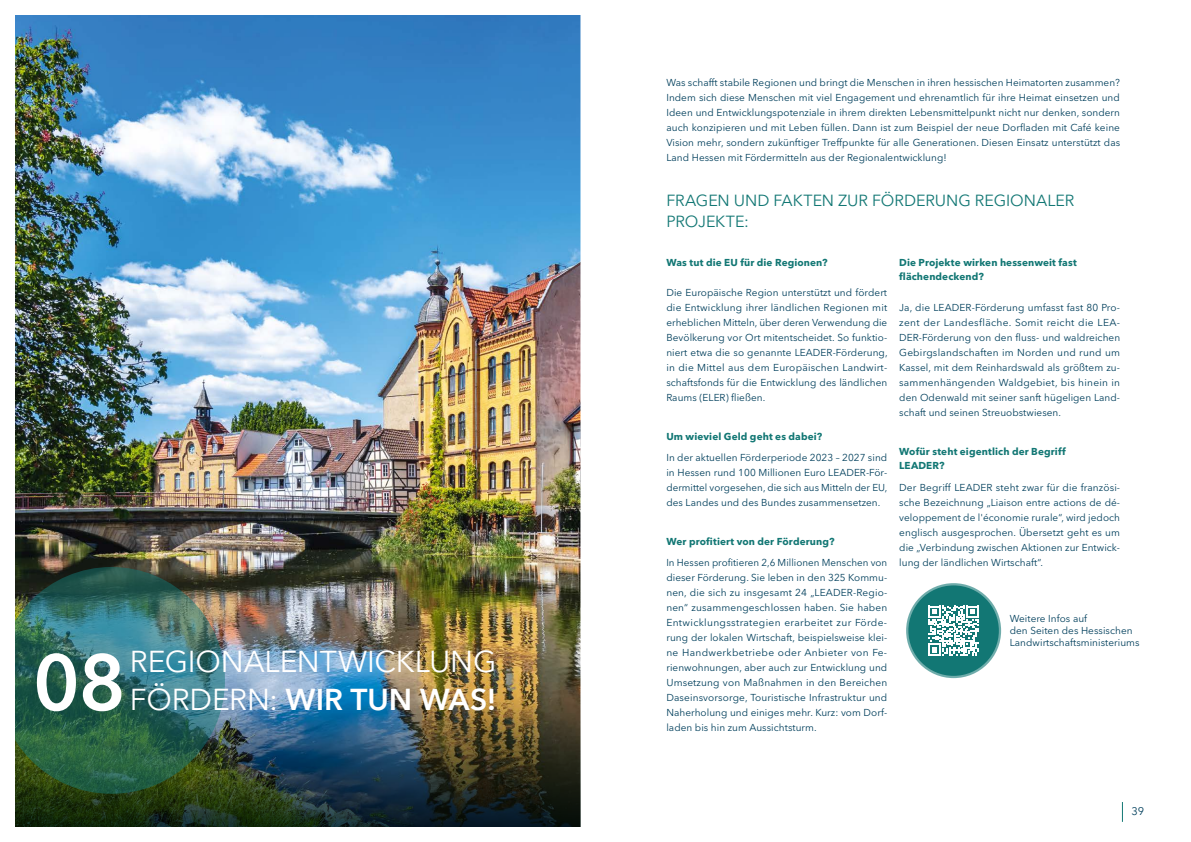
<style>
.page{position:relative;width:1191px;height:842px;background:#fff}
.page>*{position:absolute;margin:0;border:0;box-sizing:border-box;transform-origin:0 0}
.t1{font:600 78.1px "Avenir Next LT Pro";color:#fff}
.t2{font:30px/38px "Avenir Next LT Pro";letter-spacing:-.005em;color:#fff}
.t3{font:16px/21px "Avenir Next LT Pro";color:#127774}
.t4{font:11px "Avenir Next LT Pro";color:#003f5c}
.t5{font:10px/15px "Avenir Next LT Pro";letter-spacing:.005em;color:#003f5c;text-align:justify}
.t6{font:700 10px/14px "Avenir Next LT Pro";letter-spacing:.01em;color:#127774}
.s1{font-weight:600}
</style>
<div class="page">
<svg style="left:1122px;top:802px;width:1px;height:20px"></svg>
<img style="left:16px;top:16px;width:563px;height:626px">
<img style="left:15px;top:642px;width:566px;height:185px">
<div style="left:906px;top:583px;width:95px;height:95px;background:#127774;border-radius:50%"></div>
<div style="left:904px;top:581px;width:99px;height:99px;border:5px solid #fff;border-radius:50%"></div>
<img style="left:15px;top:567px;width:210px;height:227px">
<svg style="left:928px;top:606px;width:50px;height:50px"></svg>
<h1 class="t1" style="left:33px;top:635px;width:95px">08</h1>
<h2 class="t2" style="left:130px;top:642px;width:368px">REGIONALENTWICKLUNG<br>FÖRDERN: <span class="s1">WIR TUN WAS!</span></h2>
<p class="t5" style="left:666px;top:75px;width:455px">Was schafft stabile Regionen und bringt die Menschen in ihren hessischen Heimatorten zusammen?<br>Indem sich diese Menschen mit viel Engagement und ehrenamtlich für ihre Heimat einsetzen und Ideen und Entwicklungspotenziale in ihrem direkten Lebensmittelpunkt nicht nur denken, sondern auch konzipieren und mit Leben füllen. Dann ist zum Beispiel der neue Dorfladen mit Café keine Vision mehr, sondern zukünftiger Treffpunkte für alle Generationen. Diesen Einsatz unterstützt das Land Hessen mit Fördermitteln aus der Regionalentwicklung!</p>
<h3 class="t3" style="left:666px;top:190px;width:409px">FRAGEN UND FAKTEN ZUR FÖRDERUNG REGIONALER<br>PROJEKTE:</h3>
<p class="t6" style="left:666px;top:255px;width:163px">Was tut die EU für die Regionen?</p>
<p class="t5" style="left:666px;top:285px;width:223px">Die Europäische Region unterstützt und fördert die Entwicklung ihrer ländlichen Regionen mit erheblichen Mitteln, über deren Verwendung die Bevölkerung vor Ort mitentscheidet. So funktio&shy;niert etwa die so genannte LEADER-Förderung, in die Mittel aus dem Europäischen Landwirt&shy;schaftsfonds für die Entwicklung des ländlichen Raums (ELER) fließen.</p>
<p class="t6" style="left:666px;top:430px;width:157px">Um wieviel Geld geht es dabei?</p>
<p class="t5" style="left:666px;top:450px;width:223px">In der aktuellen Förderperiode 2023 – 2027 sind in Hessen rund 100 Millionen Euro LEADER-För&shy;dermittel vorgesehen, die sich aus Mitteln der EU, des Landes und des Bundes zusammensetzen.</p>
<p class="t6" style="left:666px;top:535px;width:170px">Wer profitiert von der Förderung?</p>
<p class="t5" style="left:666px;top:555px;width:222px">In Hessen profitieren 2,6 Millionen Menschen von dieser Förderung. Sie leben in den 325 Kommu&shy;nen, die sich zu insgesamt 24 „LEADER-Regio&shy;nen“ zusammengeschlossen haben. Sie haben Entwicklungsstrategien erarbeitet zur Förde&shy;rung der lokalen Wirtschaft, beispielsweise klei&shy;ne Handwerkbetriebe oder Anbieter von Fe&shy;rienwohnungen, aber auch zur Entwicklung und Umsetzung von Maßnahmen in den Bereichen Daseinsvorsorge, Touristische Infrastruktur und Naherholung und einiges mehr. Kurz: vom Dorf&shy;laden bis hin zum Aussichtsturm.</p>
<p class="t6" style="left:899px;top:255px;width:179px">Die Projekte wirken hessenweit fast flächendeckend?</p>
<p class="t5" style="left:899px;top:300px;width:222px">Ja, die LEADER-Förderung umfasst fast 80 Pro&shy;zent der Landesfläche. Somit reicht die LEA-DER-Förderung von den fluss- und waldreichen Gebirgslandschaften im Norden und rund um Kassel, mit dem Reinhardswald als größtem zu&shy;sammenhängenden Waldgebiet, bis hinein in den Odenwald mit seiner sanft hügeligen Land&shy;schaft und seinen Streuobstwiesen.</p>
<p class="t6" style="left:899px;top:445px;width:168px">Wofür steht eigentlich der Begriff<br>LEADER?</p>
<p class="t5" style="left:899px;top:480px;width:222px">Der Begriff LEADER steht zwar für die französi&shy;sche Bezeichnung „Liaison entre actions de dé&shy;veloppement de l'économie rurale“, wird jedoch englisch ausgesprochen. Übersetzt geht es um die „Verbindung zwischen Aktionen zur Entwick&shy;lung der ländlichen Wirtschaft“.</p>
<p class="t5" style="left:1009px;top:613px;width:131px;line-height:12px;text-align:left">Weitere Infos auf<br>den Seiten des Hessischen<br>Landwirtschaftsministeriums</p>
<p class="t4" style="left:1131px;top:804px;width:14px">39</p>
</div>
